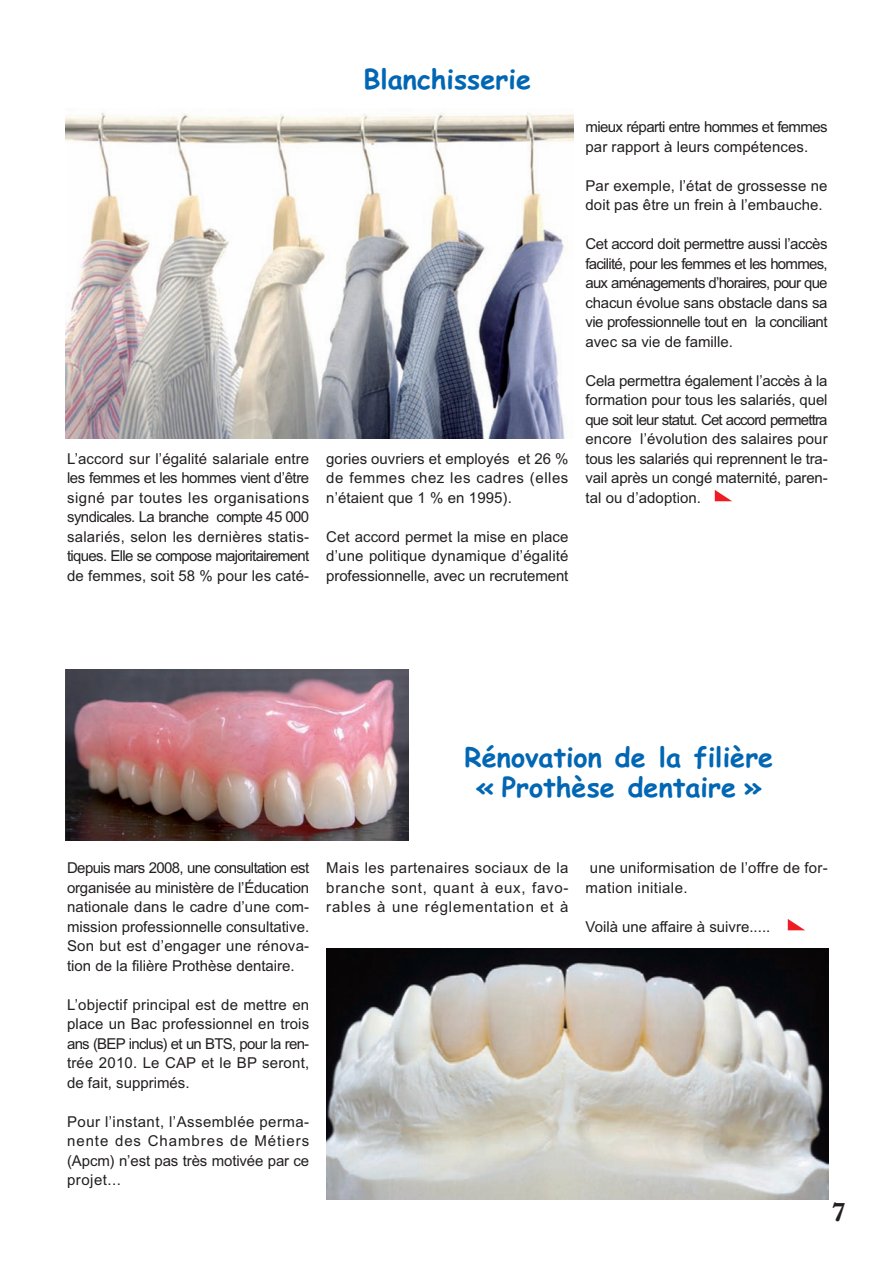
<style>
.page{position:relative;width:893px;height:1263px;background:#fff}
.page>*{position:absolute;margin:0;border:0;box-sizing:border-box;transform-origin:0 0}
.t1{font:700 27px/30px "Comic Sans MS";color:#0166b3;text-align:center}
.t2{font:700 27px "Baskerville";color:#231f20}
.t3{font:15px/19.5px "Arial";letter-spacing:.005em;color:#231f20;text-align:justify}
.t4{font:15px/19.5px "Arial";letter-spacing:-.04em;color:#231f20}
</style>
<div class="page">
<svg style="left:715px;top:490px;width:17px;height:11px"></svg>
<svg style="left:788px;top:919px;width:17px;height:11px"></svg>
<img style="left:66px;top:112px;width:507px;height:326px">
<img style="left:65px;top:670px;width:343px;height:170px">
<img style="left:327px;top:949px;width:501px;height:250px">
<h1 class="t1" style="left:364px;top:64px;width:169px">Blanchisserie</h1>
<p class="t3" style="left:67px;top:449px;width:244px">L’accord sur l’égalité salariale entre les femmes et les hommes vient d’être signé par toutes les organisations syndicales. La branche compte 45 000 salariés, selon les dernières statis&shy;tiques. Elle se compose majoritairement de femmes, soit 58 % pour les caté-</p>
<p class="t3" style="left:326px;top:449px;width:244px">gories ouvriers et employés et 26 % de femmes chez les cadres (elles n’étaient que 1 % en 1995).</p>
<p class="t3" style="left:326px;top:527px;width:244px">Cet accord permet la mise en place d’une politique dynamique d’égalité professionnelle, avec un recrutement</p>
<p class="t4" style="left:585px;top:117px;width:244px">mieux réparti entre hommes et femmes par rapport à leurs compétences.</p>
<p class="t3" style="left:585px;top:176px;width:244px">Par exemple, l’état de grossesse ne doit pas être un frein à l’embauche.</p>
<p class="t3" style="left:585px;top:234px;width:244px">Cet accord doit permettre aussi l’accès facilité, pour les femmes et les hommes, aux aménagements d’horaires, pour que chacun évolue sans obstacle dans sa vie professionnelle tout en la conciliant avec sa vie de famille.</p>
<p class="t3" style="left:585px;top:371px;width:244px">Cela permettra également l’accès à la formation pour tous les salariés, quel que soit leur statut. Cet accord permettra encore l’évolution des salaires pour tous les salariés qui reprennent le tra&shy;vail après un congé maternité, paren&shy;tal ou d’adoption.</p>
<h1 class="t1" style="left:464px;top:743px;width:310px">Rénovation de la filière « Prothèse dentaire »</h1>
<p class="t3" style="left:67px;top:858px;width:244px">Depuis mars 2008, une consultation est organisée au ministère de l’Éducation nationale dans le cadre d’une com&shy;mission professionnelle consultative.<br>Son but est d’engager une rénova&shy;tion de la filière Prothèse dentaire.</p>
<p class="t3" style="left:67px;top:995px;width:244px">L’objectif principal est de mettre en place un Bac professionnel en trois ans (BEP inclus) et un BTS, pour la ren&shy;trée 2010. Le CAP et le BP seront, de fait, supprimés.</p>
<p class="t3" style="left:67px;top:1112px;width:244px">Pour l’instant, l’Assemblée perma&shy;nente des Chambres de Métiers (Apcm) n’est pas très motivée par ce projet...</p>
<p class="t3" style="left:326px;top:858px;width:244px">Mais les partenaires sociaux de la branche sont, quant à eux, favo&shy;rables à une réglementation et à</p>
<p class="t3" style="left:585px;top:858px;width:244px">une uniformisation de l’offre de for&shy;mation initiale.</p>
<p class="t3" style="left:585px;top:917px;width:186px">Voilà une affaire à suivre.....</p>
<h1 class="t2" style="left:831px;top:1195px;width:16px">7</h1>
</div>
